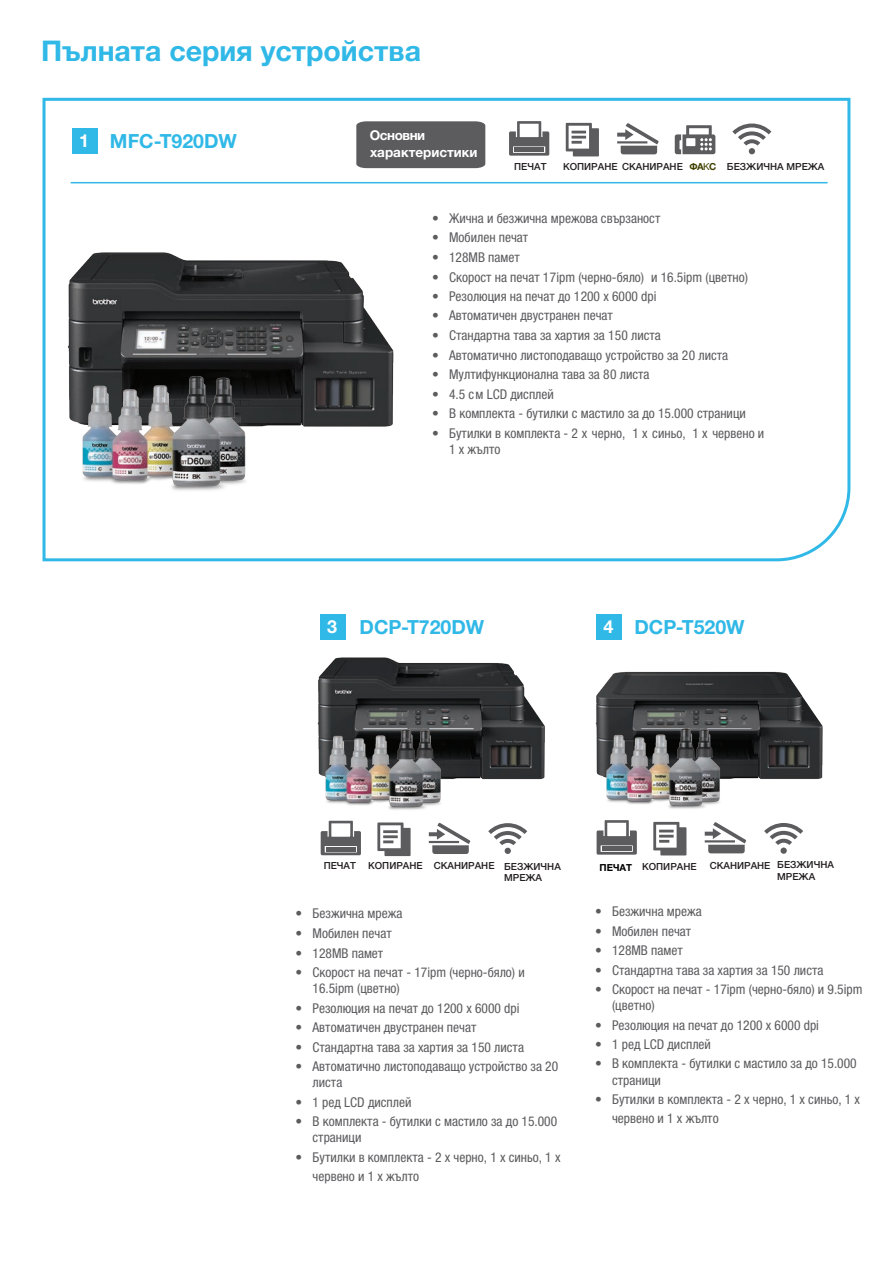
<style>
.page{position:relative;width:893px;height:1263px;background:#fff}
.page>*{position:absolute;margin:0;border:0;box-sizing:border-box;transform-origin:0 0}
.t1{font:700 28.5px "Helvetica Neue LTW1 G";color:#30b8e7}
.t2{font:700 19.5px "Helvetica Neue LTW1 G";color:#30b8e7}
.t3{font:700 18px "Helvetica Neue LTW1 G";color:#fff}
.t4{font:condensed 13.5px/16.2px "Helvetica Neue LTW1 G";color:#5c5c5f}
.t5{font:700 13.5px/17.4px "Helvetica Neue LTW1 G";color:#fff}
.t6{font:500 9.75px/11.4px "Helvetica Neue LTW1 G";color:#231f20}
.s1{font-weight:700;color:#404000}
.s2{font-weight:400;color:#404000}
.s3{font-weight:700;color:#000}
</style>
<div class="page">
<svg style="left:42px;top:97px;width:809px;height:465px"></svg>
<img style="left:65px;top:240px;width:352px;height:230px">
<img style="left:76px;top:373px;width:177px;height:125px">
<svg style="left:617px;top:123px;width:42px;height:31px"></svg>
<svg style="left:509px;top:121px;width:40px;height:35px"></svg>
<hr style="left:514px;top:148px;width:30px;height:4px;background:#5c5c5f">
<svg style="left:566px;top:123px;width:33px;height:33px"></svg>
<svg style="left:675px;top:125px;width:40px;height:29px"></svg>
<svg style="left:732px;top:124px;width:39px;height:30px"></svg>
<hr style="left:71px;top:182px;width:756px;height:1px;background:#30b8e7">
<img style="left:317px;top:657px;width:228px;height:123px">
<img style="left:321px;top:727px;width:125px;height:83px">
<svg style="left:429px;top:823px;width:41px;height:31px"></svg>
<svg style="left:321px;top:821px;width:40px;height:34px"></svg>
<hr style="left:326px;top:847px;width:30px;height:4px;background:#5c5c5f">
<svg style="left:377px;top:822px;width:34px;height:34px"></svg>
<svg style="left:488px;top:823px;width:39px;height:31px"></svg>
<img style="left:595px;top:671px;width:228px;height:108px">
<img style="left:602px;top:726px;width:123px;height:83px">
<svg style="left:705px;top:822px;width:41px;height:31px"></svg>
<svg style="left:597px;top:820px;width:40px;height:35px"></svg>
<hr style="left:602px;top:847px;width:30px;height:4px;background:#5c5c5f">
<svg style="left:653px;top:822px;width:33px;height:33px"></svg>
<div style="left:72px;top:128px;width:25px;height:25px;background:#30b8e7"></div>
<div style="left:320px;top:614px;width:25px;height:26px;background:#30b8e7"></div>
<div style="left:596px;top:614px;width:26px;height:26px;background:#30b8e7"></div>
<div style="left:356px;top:121px;width:129px;height:47px;background:#5c5c5f"></div>
<svg style="left:764px;top:823px;width:39px;height:31px"></svg>
<h1 class="t1" style="left:41px;top:33px;width:381px">Пълната серия устройства</h1>
<h3 class="t3" style="left:79px;top:129px;width:12px">1</h3>
<h2 class="t2" style="left:110px;top:129px;width:129px">MFC-T920DW</h2>
<p class="t5" style="left:370px;top:126px;width:109px">Основни характеристики</p>
<p class="t6" style="left:514px;top:161px;width:34px">ПЕЧАТ</p>
<p class="t6" style="left:563px;top:161px;width:263px">КОПИРАНЕ СКАНИРАНЕ <span class="s1">ФА</span><span class="s2">К</span><span class="s1">С</span> БЕЗЖИЧНА МРЕЖА</p>
<p class="t4" style="left:432px;top:210px;width:230px">• Жична и безжична мрежова свързаност</p>
<p class="t4" style="left:432px;top:230px;width:98px">• Мобилен печат</p>
<p class="t4" style="left:432px;top:250px;width:89px">• 128MB памет</p>
<p class="t4" style="left:432px;top:269px;width:317px">• Скорост на печат 17ipm (черно-бяло) и 16.5ipm (цветно)</p>
<p class="t4" style="left:432px;top:289px;width:226px">• Резолюция на печат до 1200 x 6000 dpi</p>
<p class="t4" style="left:432px;top:308px;width:182px">• Автоматичен двустранен печат</p>
<p class="t4" style="left:432px;top:328px;width:230px">• Стандартна тава за хартия за 150 листа</p>
<p class="t4" style="left:432px;top:347px;width:298px">• Автоматично листоподаващо устройство за 20 листа</p>
<p class="t4" style="left:432px;top:367px;width:219px">• Мултифункционална тава за 80 листа</p>
<p class="t4" style="left:432px;top:386px;width:123px">• 4.5 cм LCD дисплей</p>
<p class="t4" style="left:432px;top:406px;width:315px">• В комплекта - бутилки с мастило за до 15.000 страници</p>
<p class="t4" style="left:449px;top:425px;width:317px;line-height:15.8px;text-indent:-17px">• Бутилки в комплекта - 2 x черно, 1 x синьо, 1 x червено и<br>1 x жълто</p>
<h2 class="t2" style="left:360px;top:615px;width:126px">DCP-T720DW</h2>
<h3 class="t3" style="left:327px;top:616px;width:12px">3</h3>
<h3 class="t3" style="left:604px;top:616px;width:12px">4</h3>
<h2 class="t2" style="left:634px;top:615px;width:112px">DCP-T520W</h2>
<p class="t6" style="left:777px;top:860px;width:58px;line-height:10.9px;text-indent:-68px">СКАНИРАНЕ БЕЗЖИЧНА<br>МРЕЖА</p>
<p class="t6" style="left:600px;top:860px;width:99px"><span class="s3">ПЕЧАТ</span> КОПИРАНЕ</p>
<p class="t6" style="left:781px;top:859px;width:14px">AX</p>
<p class="t6" style="left:546px;top:860px;width:31px">PRINT</p>
<p class="t6" style="left:599px;top:860px;width:29px">COPY</p>
<p class="t6" style="left:655px;top:860px;width:28px">SCAN</p>
<p class="t6" style="left:720px;top:860px;width:7px">F</p>
<p class="t6" style="left:324px;top:860px;width:239px">ПЕЧАТ КОПИРАНЕ СКАНИРАНЕ БЕЗЖИЧНА</p>
<p class="t6" style="left:379px;top:860px;width:28px">SCAN</p>
<p class="t6" style="left:444px;top:860px;width:7px">F</p>
<p class="t6" style="left:504px;top:860px;width:40px">AX<br>МРЕЖА</p>
<p class="t4" style="left:296px;top:905px;width:108px">• Безжична мрежа</p>
<p class="t4" style="left:296px;top:925px;width:98px">• Мобилен печат</p>
<p class="t4" style="left:296px;top:945px;width:89px">• 128MB памет</p>
<p class="t4" style="left:313px;top:964px;width:214px;text-indent:-17px">• Скорост на печат - 17ipm (черно-бяло) и<br>16.5ipm (цветно)</p>
<p class="t4" style="left:296px;top:1000px;width:225px">• Резолюция на печат до 1200 x 6000 dpi</p>
<p class="t4" style="left:296px;top:1019px;width:182px">• Автоматичен двустранен печат</p>
<p class="t4" style="left:296px;top:1039px;width:230px">• Стандартна тава за хартия за 150 листа</p>
<p class="t4" style="left:313px;top:1058px;width:247px;line-height:16.6px;text-indent:-17px">• Автоматично листоподаващо устройство за 20 листа</p>
<p class="t4" style="left:296px;top:1094px;width:117px">• 1 ред LCD дисплей</p>
<p class="t4" style="left:313px;top:1113px;width:246px;text-indent:-17px">• В комплекта - бутилки с мастило за до 15.000 страници</p>
<p class="t4" style="left:313px;top:1147px;width:249px;line-height:19px;text-indent:-17px">• Бутилки в комплекта - 2 x черно, 1 x синьо, 1 x червено и 1 x жълто</p>
<p class="t4" style="left:595px;top:903px;width:108px">• Безжична мрежа</p>
<p class="t4" style="left:595px;top:923px;width:98px">• Мобилен печат</p>
<p class="t4" style="left:595px;top:942px;width:89px">• 128MB памет</p>
<p class="t4" style="left:595px;top:962px;width:230px">• Стандартна тава за хартия за 150 листа</p>
<p class="t4" style="left:612px;top:981px;width:252px;text-indent:-17px">• Скорост на печат - 17ipm (черно-бяло) и 9.5ipm (цветно)</p>
<p class="t4" style="left:595px;top:1017px;width:225px">• Резолюция на печат до 1200 x 6000 dpi</p>
<p class="t4" style="left:595px;top:1036px;width:117px">• 1 ред LCD дисплей</p>
<p class="t4" style="left:612px;top:1055px;width:246px;line-height:16.6px;text-indent:-17px">• В комплекта - бутилки с мастило за до 15.000 страници</p>
<p class="t4" style="left:612px;top:1090px;width:249px;line-height:19px;text-indent:-17px">• Бутилки в комплекта - 2 x черно, 1 x синьо, 1 x червено и 1 x жълто</p>
</div>
